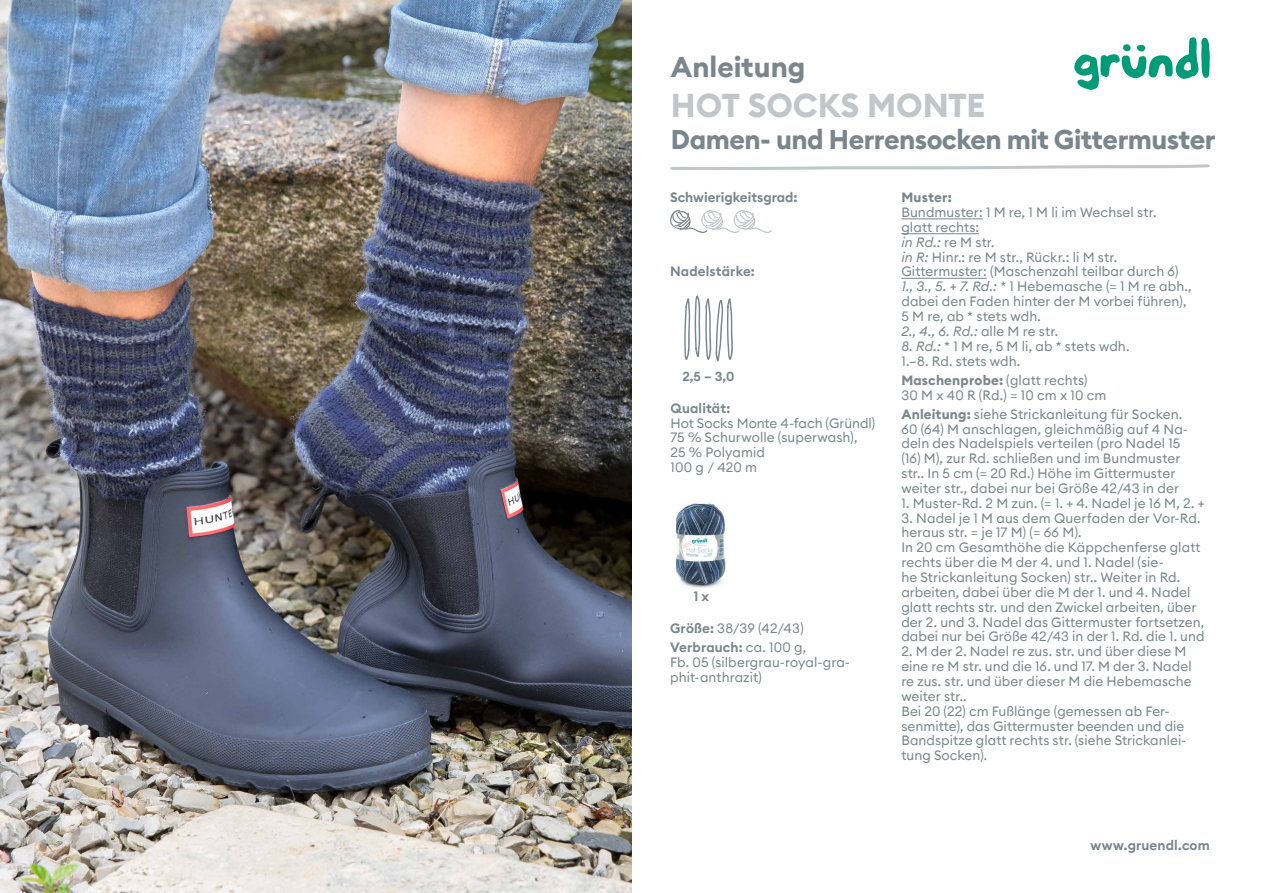
<style>
.page{position:relative;width:1263px;height:893px;background:#fff}
.page>*{position:absolute;margin:0;border:0;box-sizing:border-box;transform-origin:0 0}
.t1{font:700 33px "Euclid Circular B";letter-spacing:-.005em;color:#c2c6c9}
.t2{font:700 28.5px "Euclid Circular B";color:#7b868c}
.t3{font:700 27px "Euclid Circular B";letter-spacing:-.02em;color:#7b868c}
.t4{font:13.5px/14.9px "Euclid Circular B";letter-spacing:.005em;color:#7b868c}
.t5{font:600 13.5px "Euclid Circular B";letter-spacing:.005em;color:#7b868c}
.t6{font:700 13.5px "Euclid Circular B";letter-spacing:.01em;color:#7b868c}
.t7{font:600 13.05px "Euclid Circular B";color:#7b868c}
.s1{font-weight:600}
.s2{font-style:italic}
.s3{font-weight:700}
</style>
<div class="page">
<img style="left:0;top:0;width:631px;height:893px">
<svg style="left:670px;top:164px;width:540px;height:6px"></svg>
<svg style="left:1074px;top:37px;width:136px;height:53px"></svg>
<hr style="left:901px;top:218px;width:82px;height:1px;background:#7b868c">
<hr style="left:901px;top:233px;width:78px;height:1px;background:#7b868c">
<hr style="left:901px;top:278px;width:86px;height:1px;background:#7b868c">
<svg style="left:670px;top:210px;width:102px;height:23px"></svg>
<img style="left:676px;top:502px;width:50px;height:86px">
<svg style="left:684px;top:295px;width:49px;height:67px"></svg>
<h2 class="t2" style="left:671px;top:48px;width:136px">Anleitung</h2>
<h1 class="t1" style="left:671px;top:84px;width:316px">HOT SOCKS MONTE</h1>
<h3 class="t3" style="left:671px;top:122px;width:546px">Damen- und Herrensocken mit Gittermuster</h3>
<p class="t5" style="left:670px;top:189px;width:129px">Schwierigkeitsgrad:</p>
<p class="t5" style="left:670px;top:262px;width:86px">Nadelstärke:</p>
<p class="t7" style="left:682px;top:368px;width:53px">2,5 – 3,0</p>
<p class="t5" style="left:670px;top:399px;width:61px">Qualität:</p>
<p class="t4" style="left:670px;top:415px;width:206px">Hot Socks Monte 4-fach (Gründl)<br>75 % Schurwolle (superwash),<br>25 % Polyamid<br>100 g / 420 m</p>
<p class="t5" style="left:693px;top:588px;width:17px">1 x</p>
<p class="t4" style="left:670px;top:619px;width:138px;line-height:19px"><span class="s1">Größe:</span> 38/39 (42/43)<br><span class="s1">Verbrauch:</span> ca. 100 g,</p>
<p class="t4" style="left:670px;top:655px;width:182px">Fb. 05 (silbergrau-royal-gra&shy;phit-anthrazit)</p>
<p class="t6" style="left:901px;top:189px;width:52px">Muster:</p>
<p class="t4" style="left:901px;top:205px;width:292px">Bundmuster: 1 M re, 1 M li im Wechsel str.<br>glatt rechts:<br><span class="s2">in Rd.:</span> re M str.<br><span class="s2">in R:</span> Hinr.: re M str., Rückr.: li M str.<br>Gittermuster: (Maschenzahl teilbar durch 6)<br><span class="s2">1., 3., 5. + 7. Rd.:</span> * 1 Hebemasche (= 1 M re abh., dabei den Faden hinter der M vorbei führen),<br>5 M re, ab * stets wdh.<br><span class="s2">2., 4., 6. Rd.:</span> alle M re str.</p>
<p class="t4" style="left:901px;top:338px;width:230px"><span class="s2">8. Rd.:</span> * 1 M re, 5 M li, ab * stets wdh.<br>1.–8. Rd. stets wdh.</p>
<p class="t4" style="left:901px;top:372px;width:207px"><span class="s3">Maschenprobe:</span> (glatt rechts)<br>30 M x 40 R (Rd.) = 10 cm x 10 cm</p>
<p class="t4" style="left:901px;top:406px;width:288px"><span class="s3">Anleitung:</span> siehe Strickanleitung für Socken.<br>60 (64) M anschlagen, gleichmäßig auf 4 Na&shy;deln des Nadelspiels verteilen (pro Nadel 15 (16) M), zur Rd. schließen und im Bundmuster str.. In 5 cm (= 20 Rd.) Höhe im Gittermuster weiter str., dabei nur bei Größe 42/43 in der</p>
<p class="t4" style="left:901px;top:495px;width:305px">1. Muster-Rd. 2 M zun. (= 1. + 4. Nadel je 16 M, 2. +</p>
<p class="t4" style="left:901px;top:510px;width:305px">3. Nadel je 1 M aus dem Querfaden der Vor-Rd. heraus str. = je 17 M) (= 66 M).<br>In 20 cm Gesamthöhe die Käppchenferse glatt rechts über die M der 4. und 1. Nadel (sie-<br>he Strickanleitung Socken) str.. Weiter in Rd. arbeiten, dabei über die M der 1. und 4. Nadel glatt rechts str. und den Zwickel arbeiten, über der 2. und 3. Nadel das Gittermuster fortsetzen, dabei nur bei Größe 42/43 in der 1. Rd. die 1. und</p>
<p class="t4" style="left:901px;top:644px;width:292px">2. M der 2. Nadel re zus. str. und über diese M eine re M str. und die 16. und 17. M der 3. Nadel re zus. str. und über dieser M die Hebemasche weiter str..<br>Bei 20 (22) cm Fußlänge (gemessen ab Fer&shy;senmitte), das Gittermuster beenden und die Bandspitze glatt rechts str. (siehe Strickanlei&shy;tung Socken).</p>
<p class="t5" style="left:1091px;top:836px;width:121px">www.gruendl.com</p>
</div>
